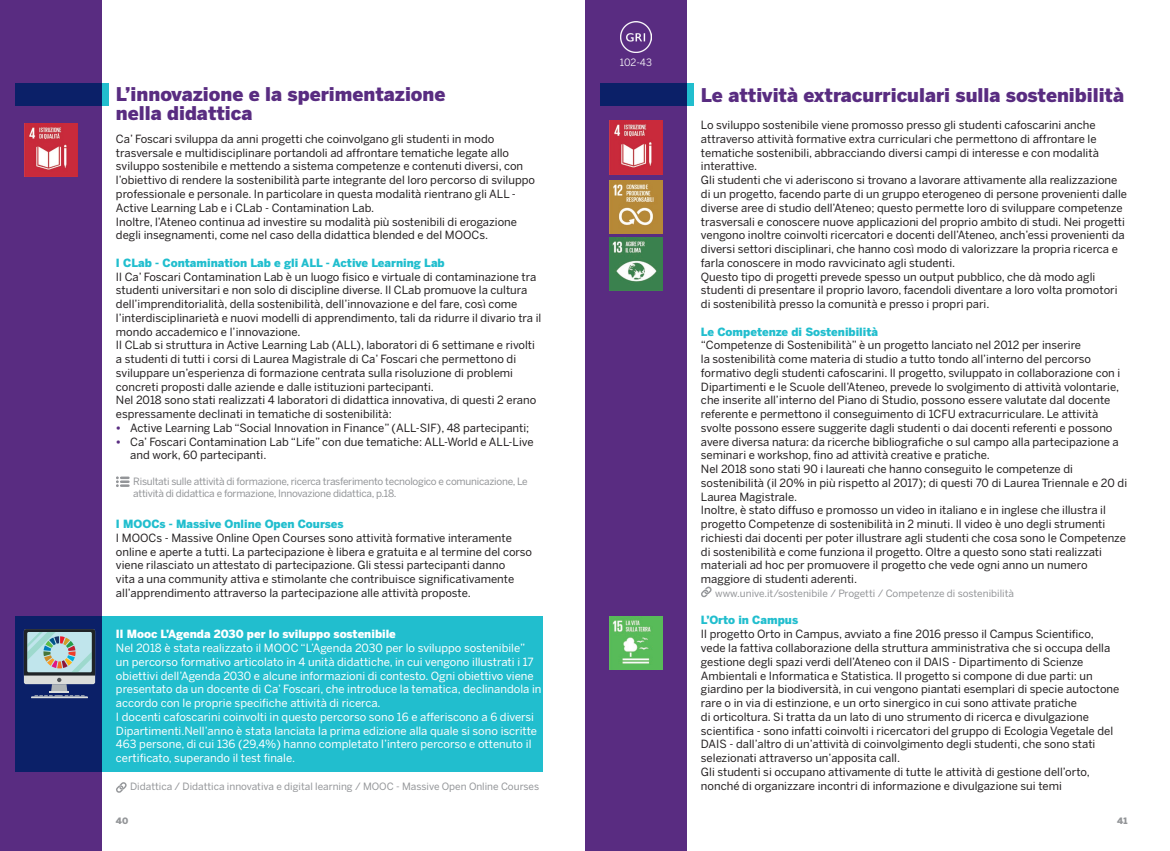
<style>
.page{position:relative;width:1170px;height:851px;background:#fff}
.page>*{position:absolute;margin:0;border:0;box-sizing:border-box;transform-origin:0 0}
.t1{font:900 18.75px "Benton Sans";color:#592c81}
.t2{font:11.25px/13.8px "Benton Sans";color:#231f20}
.t3{font:11.25px/13.8px "Benton Sans";color:#fff}
.t4{font:900 11.25px "Benton Sans";color:#21bece}
.t5{font:900 11.25px "Benton Sans";color:#fff}
.t6{font:10px/12px "Benton Sans";letter-spacing:-.025em;color:#939598}
.t7{font:10px "Benton Sans";color:#939598}
.t8{font:10px "Benton Sans";color:#fff}
.t9{font:900 8.75px "Benton Sans";color:#939598}
.s1{font-weight:900;color:#592c81}
</style>
<div class="page">
<div style="left:585px;top:0;width:101px;height:850px;background:#592c81"></div>
<div style="left:0;top:0;width:102px;height:850px;background:#592c81"></div>
<svg style="left:116px;top:476px;width:12px;height:11px"></svg>
<div style="left:15px;top:616px;width:527px;height:156px;background:#21bece"></div>
<svg style="left:24px;top:629px;width:71px;height:69px;background:#8a9da7"></svg>
<svg style="left:116px;top:782px;width:11px;height:10px"></svg>
<svg style="left:701px;top:586px;width:10px;height:11px"></svg>
<img style="left:25px;top:123px;width:53px;height:53px">
<img style="left:620px;top:22px;width:31px;height:30px">
<img style="left:609px;top:121px;width:53px;height:53px">
<img style="left:609px;top:180px;width:53px;height:53px">
<img style="left:609px;top:237px;width:53px;height:54px">
<img style="left:609px;top:616px;width:53px;height:53px">
<div style="left:600px;top:83px;width:93px;height:23px;background:#0b2068"></div>
<svg style="left:15px;top:83px;width:94px;height:23px;background:#0c2b6f"></svg>
<p class="t8" style="left:619px;top:56px;width:34px">102-43</p>
<h1 class="t1" style="left:116px;top:83px;width:331px">L’innovazione e la sperimentazione</h1>
<h1 class="t1" style="left:701px;top:84px;width:424px">Le attività extracurriculari sulla sostenibilità</h1>
<h1 class="t1" style="left:116px;top:102px;width:138px">nella didattica</h1>
<p class="t2" style="left:701px;top:118px;width:427px">Lo sviluppo sostenibile viene promosso presso gli studenti cafoscarini anche attraverso attività formative extra curriculari che permettono di affrontare le tematiche sostenibili, abbracciando diversi campi di interesse e con modalità interattive.<br>Gli studenti che vi aderiscono si trovano a lavorare attivamente alla realizzazione di un progetto, facendo parte di un gruppo eterogeneo di persone provenienti dalle diverse aree di studio dell’Ateneo; questo permette loro di sviluppare competenze trasversali e conoscere nuove applicazioni del proprio ambito di studi. Nei progetti vengono inoltre coinvolti ricercatori e docenti dell’Ateneo, anch’essi provenienti da diversi settori disciplinari, che hanno così modo di valorizzare la propria ricerca e farla conoscere in modo ravvicinato agli studenti.<br>Questo tipo di progetti prevede spesso un output pubblico, che dà modo agli studenti di presentare il proprio lavoro, facendoli diventare a loro volta promotori di sostenibilità presso la comunità e presso i propri pari.</p>
<p class="t4" style="left:701px;top:325px;width:179px">Le Competenze di Sostenibilità</p>
<p class="t2" style="left:701px;top:338px;width:427px">“Competenze di Sostenibilità” è un progetto lanciato nel 2012 per inserire<br>la sostenibilità come materia di studio a tutto tondo all’interno del percorso formativo degli studenti cafoscarini. Il progetto, sviluppato in collaborazione con i Dipartimenti e le Scuole dell’Ateneo, prevede lo svolgimento di attività volontarie, che inserite all’interno del Piano di Studio, possono essere valutate dal docente referente e permettono il conseguimento di 1CFU extracurriculare. Le attività svolte possono essere suggerite dagli studenti o dai docenti referenti e possono avere diversa natura: da ricerche bibliografiche o sul campo alla partecipazione a seminari e workshop, fino ad attività creative e pratiche.<br>Nel 2018 sono stati 90 i laureati che hanno conseguito le competenze di sostenibilità (il 20% in più rispetto al 2017); di questi 70 di Laurea Triennale e 20 di Laurea Magistrale.<br>Inoltre, è stato diffuso e promosso un video in italiano e in inglese che illustra il progetto Competenze di sostenibilità in 2 minuti. Il video è uno degli strumenti richiesti dai docenti per poter illustrare agli studenti che cosa sono le Competenze di sostenibilità e come funziona il progetto. Oltre a questo sono stati realizzati materiali ad hoc per promuovere il progetto che vede ogni anno un numero maggiore di studenti aderenti.</p>
<p class="t4" style="left:701px;top:613px;width:99px">L’Orto in Campus</p>
<p class="t2" style="left:701px;top:627px;width:420px">Il progetto Orto in Campus, avviato a fine 2016 presso il Campus Scientifico, vede la fattiva collaborazione della struttura amministrativa che si occupa della gestione degli spazi verdi dell’Ateneo con il DAIS - Dipartimento di Scienze Ambientali e Informatica e Statistica. Il progetto si compone di due parti: un giardino per la biodiversità, in cui vengono piantati esemplari di specie autoctone rare o in via di estinzione, e un orto sinergico in cui sono attivate pratiche<br>di orticoltura. Si tratta da un lato di uno strumento di ricerca e divulgazione scientifica - sono infatti coinvolti i ricercatori del gruppo di Ecologia Vegetale del DAIS - dall’altro di un’attività di coinvolgimento degli studenti, che sono stati selezionati attraverso un’apposita call.<br>Gli studenti si occupano attivamente di tutte le attività di gestione dell’orto, nonché di organizzare incontri di informazione e divulgazione sui temi</p>
<p class="t2" style="left:116px;top:132px;width:420px">Ca’ Foscari sviluppa da anni progetti che coinvolgano gli studenti in modo trasversale e multidisciplinare portandoli ad affrontare tematiche legate allo sviluppo sostenibile e mettendo a sistema competenze e contenuti diversi, con l’obiettivo di rendere la sostenibilità parte integrante del loro percorso di sviluppo professionale e personale. In particolare in questa modalità rientrano gli ALL - Active Learning Lab e i CLab - Contamination Lab.<br>Inoltre, l’Ateneo continua ad investire su modalità più sostenibili di erogazione degli insegnamenti, come nel caso della didattica blended e del MOOCs.</p>
<p class="t4" style="left:116px;top:256px;width:330px">I CLab - Contamination Lab e gli ALL - Active Learning Lab</p>
<p class="t2" style="left:116px;top:269px;width:427px">Il Ca’ Foscari Contamination Lab è un luogo fisico e virtuale di contaminazione tra studenti universitari e non solo di discipline diverse. Il CLab promuove la cultura dell’imprenditorialità, della sostenibilità, dell’innovazione e del fare, così come l’interdisciplinarietà e nuovi modelli di apprendimento, tali da ridurre il divario tra il mondo accademico e l’innovazione.<br>Il CLab si struttura in Active Learning Lab (ALL), laboratori di 6 settimane e rivolti a studenti di tutti i corsi di Laurea Magistrale di Ca’ Foscari che permettono di sviluppare un’esperienza di formazione centrata sulla risoluzione di problemi concreti proposti dalle aziende e dalle istituzioni partecipanti.<br>Nel 2018 sono stati realizzati 4 laboratori di didattica innovativa, di questi 2 erano espressamente declinati in tematiche di sostenibilità:</p>
<p class="t2" style="left:116px;top:420px;width:415px"><span class="s1">•</span> Active Learning Lab “Social Innovation in Finance” (ALL-SIF), 48 partecipanti;</p>
<p class="t2" style="left:130px;top:434px;width:405px;text-indent:-14px"><span class="s1">•</span> Ca’ Foscari Contamination Lab “Life” con due tematiche: ALL-World e ALL-Live and work, 60 partecipanti.</p>
<p class="t6" style="left:133px;top:475px;width:396px">Risultati sulle attività di formazione, ricerca trasferimento tecnologico e comunicazione, Le attività di didattica e formazione, Innovazione didattica, p.18.</p>
<p class="t4" style="left:116px;top:517px;width:229px">I MOOCs - Massive Online Open Courses</p>
<p class="t2" style="left:116px;top:530px;width:417px">I MOOCs - Massive Online Open Courses sono attività formative interamente online e aperte a tutti. La partecipazione è libera e gratuita e al termine del corso viene rilasciato un attestato di partecipazione. Gli stessi partecipanti danno<br>vita a una community attiva e stimolante che contribuisce significativamente all’apprendimento attraverso la partecipazione alle attività proposte.</p>
<p class="t7" style="left:715px;top:587px;width:300px">www.unive.it/sostenibile / Progetti / Competenze di sostenibilità</p>
<p class="t5" style="left:116px;top:627px;width:281px">Il Mooc L’Agenda 2030 per lo sviluppo sostenibile</p>
<p class="t3" style="left:116px;top:641px;width:427px">Nel 2018 è stata realizzato il MOOC “L’Agenda 2030 per lo sviluppo sostenibile” un percorso formativo articolato in 4 unità didattiche, in cui vengono illustrati i 17 obiettivi dell’Agenda 2030 e alcune informazioni di contesto. Ogni obiettivo viene presentato da un docente di Ca’ Foscari, che introduce la tematica, declinandola in accordo con le proprie specifiche attività di ricerca.<br>I docenti cafoscarini coinvolti in questo percorso sono 16 e afferiscono a 6 diversi Dipartimenti.Nell’anno è stata lanciata la prima edizione alla quale si sono iscritte 463 persone, di cui 136 (29,4%) hanno completato l’intero percorso e ottenuto il certificato, superando il test finale.</p>
<p class="t7" style="left:130px;top:780px;width:410px">Didattica / Didattica innovativa e digital learning / MOOC - Massive Open Online Courses</p>
<p class="t9" style="left:116px;top:815px;width:14px">40</p>
<p class="t9" style="left:1117px;top:815px;width:12px">41</p>
</div>
